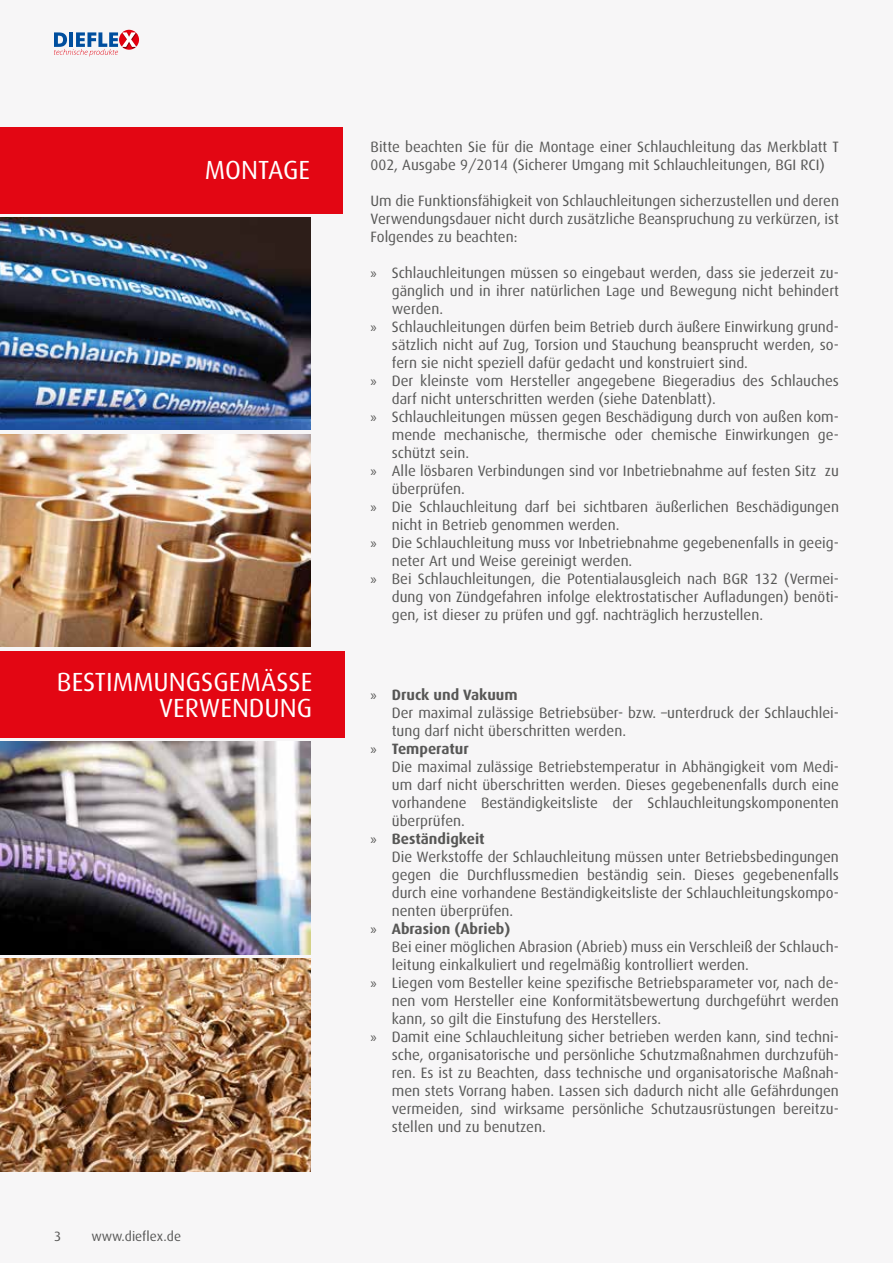
<style>
.page{position:relative;width:893px;height:1263px;background:#f7f6f7}
.page>*{position:absolute;margin:0;border:0;box-sizing:border-box;transform-origin:0 0}
.t1{font:26.25px/25.5px "Dax";color:#fff;text-align:right}
.t2{font:15px/18px "Dax";color:#575756}
.t3{font:700 15px "Dax";color:#575756}
.t4{font:13.5px "Dax";color:#575756}
.s1{font-family:"Myriad Pro"}
.s2{font-family:"Myriad Pro";font-weight:400}
</style>
<div class="page">
<div style="left:119px;top:30px;width:20px;height:20px;background:#e3000f;border-radius:50%"></div>
<svg style="left:54px;top:32px;width:82px;height:24px"></svg>
<img style="left:0;top:434px;width:310px;height:213px">
<img style="left:0;top:742px;width:310px;height:212px">
<img style="left:0;top:959px;width:310px;height:212px">
<img style="left:0;top:217px;width:310px;height:213px">
<div style="left:0;top:127px;width:342px;height:86px;background:#e30613"></div>
<div style="left:0;top:651px;width:344px;height:86px;background:#e30613"></div>
<h1 class="t1" style="left:205px;top:157px;width:107px">MONTAGE</h1>
<h1 class="t1" style="left:57px;top:670px;width:257px">BESTIMMUNGSGEMÄSSE<br>VERWENDUNG</h1>
<p class="t4" style="left:54px;top:1229px;width:9px">3</p>
<p class="t4" style="left:91px;top:1229px;width:91px">www.dieflex.de</p>
<p class="t2" style="left:371px;top:138px;width:470px">Bitte beachten Sie für die Montage einer Schlauchleitung das Merkblatt T<br>002, Ausgabe 9/2014 (Sicherer Umgang mit Schlauchleitungen, BGI RCI)</p>
<p class="t2" style="left:371px;top:192px;width:470px;text-align:justify">Um die Funktionsfähigkeit von Schlauchleitungen sicherzustellen und deren Verwendungsdauer nicht durch zusätzliche Beanspruchung zu verkürzen, ist Folgendes zu beachten:</p>
<p class="t2" style="left:371px;top:264px;width:470px"><span class="s1">»</span> Schlauchleitungen müssen so eingebaut werden, dass sie jederzeit zu-</p>
<p class="t2" style="left:392px;top:282px;width:449px">gänglich und in ihrer natürlichen Lage und Bewegung nicht behindert</p>
<p class="t2" style="left:392px;top:300px;width:53px">werden.</p>
<p class="t2" style="left:371px;top:318px;width:470px"><span class="s1">»</span> Schlauchleitungen dürfen beim Betrieb durch äußere Einwirkung grund-</p>
<p class="t2" style="left:392px;top:336px;width:449px">sätzlich nicht auf Zug, Torsion und Stauchung beansprucht werden, so-</p>
<p class="t2" style="left:392px;top:354px;width:358px">fern sie nicht speziell dafür gedacht und konstruiert sind.</p>
<p class="t2" style="left:371px;top:372px;width:470px"><span class="s1">»</span> Der kleinste vom Hersteller angegebene Biegeradius des Schlauches</p>
<p class="t2" style="left:392px;top:390px;width:326px">darf nicht unterschritten werden (siehe Datenblatt).</p>
<p class="t2" style="left:371px;top:408px;width:470px"><span class="s1">»</span> Schlauchleitungen müssen gegen Beschädigung durch von außen kom-</p>
<p class="t2" style="left:392px;top:426px;width:449px">mende mechanische, thermische oder chemische Einwirkungen ge-</p>
<p class="t2" style="left:392px;top:444px;width:79px">schützt sein.</p>
<p class="t2" style="left:371px;top:462px;width:470px"><span class="s1">»</span> Alle lösbaren Verbindungen sind vor Inbetriebnahme auf festen Sitz zu</p>
<p class="t2" style="left:392px;top:480px;width:75px">überprüfen.</p>
<p class="t2" style="left:371px;top:498px;width:470px"><span class="s1">»</span> Die Schlauchleitung darf bei sichtbaren äußerlichen Beschädigungen</p>
<p class="t2" style="left:392px;top:516px;width:229px">nicht in Betrieb genommen werden.</p>
<p class="t2" style="left:371px;top:534px;width:470px"><span class="s1">»</span> Die Schlauchleitung muss vor Inbetriebnahme gegebenenfalls in geeig-</p>
<p class="t2" style="left:392px;top:552px;width:242px">neter Art und Weise gereinigt werden.</p>
<p class="t2" style="left:371px;top:570px;width:470px"><span class="s1">»</span> Bei Schlauchleitungen, die Potentialausgleich nach BGR 132 (Vermei-</p>
<p class="t2" style="left:392px;top:588px;width:449px">dung von Zündgefahren infolge elektrostatischer Aufladungen) benöti-</p>
<p class="t2" style="left:392px;top:606px;width:373px">gen, ist dieser zu prüfen und ggf. nachträglich herzustellen.</p>
<p class="t3" style="left:371px;top:686px;width:149px"><span class="s2">»</span> Druck und Vakuum</p>
<p class="t2" style="left:392px;top:703px;width:449px">Der maximal zulässige Betriebsüber- bzw. –unterdruck der Schlauchlei-</p>
<p class="t2" style="left:392px;top:721px;width:236px">tung darf nicht überschritten werden.</p>
<p class="t3" style="left:371px;top:740px;width:100px"><span class="s2">»</span> Temperatur</p>
<p class="t2" style="left:392px;top:757px;width:449px">Die maximal zulässige Betriebstemperatur in Abhängigkeit vom Medi-</p>
<p class="t2" style="left:392px;top:775px;width:449px">um darf nicht überschritten werden. Dieses gegebenenfalls durch eine</p>
<p class="t2" style="left:392px;top:793px;width:449px">vorhandene Beständigkeitsliste der Schlauchleitungskomponenten</p>
<p class="t2" style="left:392px;top:811px;width:75px">überprüfen.</p>
<p class="t3" style="left:371px;top:830px;width:116px"><span class="s2">»</span> Beständigkeit</p>
<p class="t2" style="left:392px;top:847px;width:449px">Die Werkstoffe der Schlauchleitung müssen unter Betriebsbedingungen</p>
<p class="t2" style="left:392px;top:865px;width:449px">gegen die Durchflussmedien beständig sein. Dieses gegebenenfalls</p>
<p class="t2" style="left:392px;top:883px;width:449px">durch eine vorhandene Beständigkeitsliste der Schlauchleitungskompo-</p>
<p class="t2" style="left:392px;top:901px;width:123px">nenten überprüfen.</p>
<p class="t3" style="left:371px;top:920px;width:141px"><span class="s2">»</span> Abrasion (Abrieb)</p>
<p class="t2" style="left:392px;top:937px;width:449px">Bei einer möglichen Abrasion (Abrieb) muss ein Verschleiß der Schlauch-</p>
<p class="t2" style="left:392px;top:955px;width:359px">leitung einkalkuliert und regelmäßig kontrolliert werden.</p>
<p class="t2" style="left:371px;top:973px;width:470px"><span class="s1">»</span> Liegen vom Besteller keine spezifische Betriebsparameter vor, nach de-</p>
<p class="t2" style="left:392px;top:991px;width:449px">nen vom Hersteller eine Konformitätsbewertung durchgeführt werden</p>
<p class="t2" style="left:392px;top:1009px;width:271px">kann, so gilt die Einstufung des Herstellers.</p>
<p class="t2" style="left:371px;top:1027px;width:470px"><span class="s1">»</span> Damit eine Schlauchleitung sicher betrieben werden kann, sind techni-</p>
<p class="t2" style="left:392px;top:1045px;width:449px">sche, organisatorische und persönliche Schutzmaßnahmen durchzufüh-</p>
<p class="t2" style="left:392px;top:1063px;width:449px">ren. Es ist zu Beachten, dass technische und organisatorische Maßnah-</p>
<p class="t2" style="left:392px;top:1081px;width:449px">men stets Vorrang haben. Lassen sich dadurch nicht alle Gefährdungen</p>
<p class="t2" style="left:392px;top:1099px;width:449px">vermeiden, sind wirksame persönliche Schutzausrüstungen bereitzu-</p>
<p class="t2" style="left:392px;top:1117px;width:155px">stellen und zu benutzen.</p>
</div>
